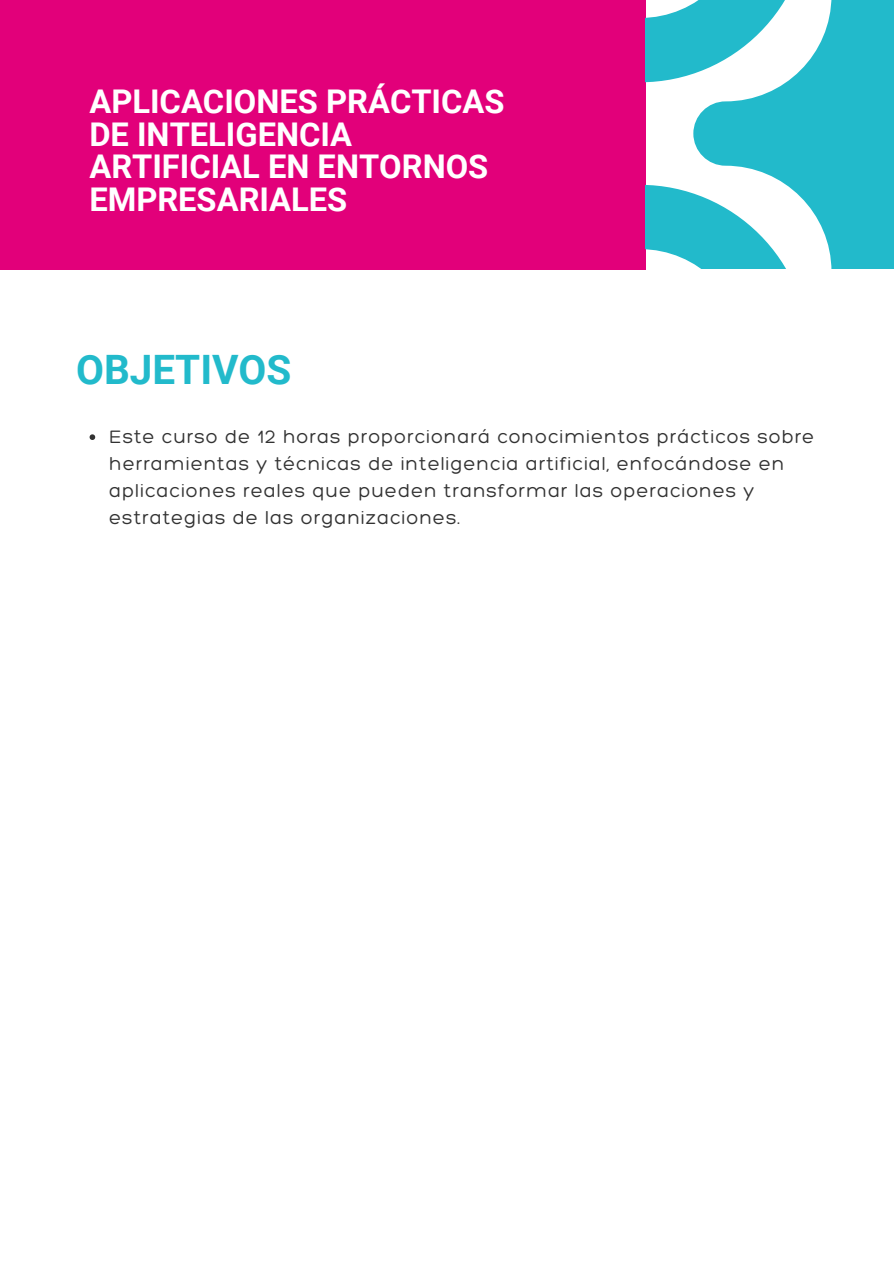
<style>
.page{position:relative;width:894px;height:1264px;background:#fff}
.page>*{position:absolute;margin:0;border:0;box-sizing:border-box;transform-origin:0 0}
.t1{font:700 40.5px "Roboto";color:#22bacb}
.t2{font:700 32.7px/32.7px "Roboto";color:#fff}
.t3{font:300 19.5px/27px "Hero";letter-spacing:.05em;color:#323232}
</style>
<div class="page">
<div style="left:0;top:0;width:645px;height:269px;background:#e2007a"></div>
<svg style="left:90px;top:434px;width:5px;height:6px"></svg>
<svg style="left:645px;top:0;width:248px;height:269px;fill:#22bacb"></svg>
<h2 class="t2" style="left:89px;top:86px;width:416px">APLICACIONES PRÁCTICAS<br>DE INTELIGENCIA<br>ARTIFICIAL EN ENTORNOS<br>EMPRESARIALES</h2>
<p class="t1" style="left:76px;top:347px;width:217px">OBJETIVOS</p>
<h1 class="t3" style="left:109px;top:423px;width:706px">Este curso de 12 horas proporcionará conocimientos prácticos sobre herramientas y técnicas de inteligencia artificial, enfocándose en aplicaciones reales que pueden transformar las operaciones y estrategias de las organizaciones.</h1>
</div>
